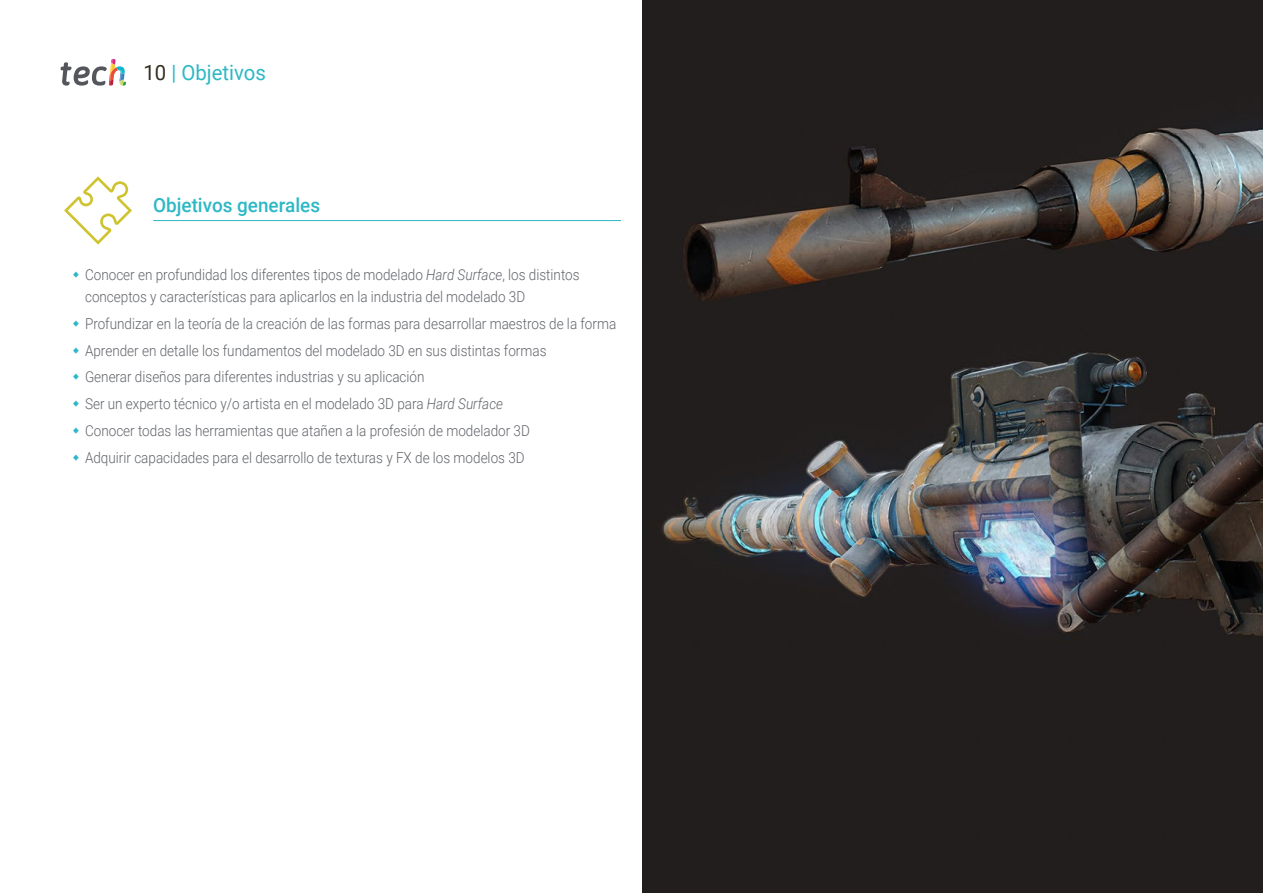
<style>
.page{position:relative;width:1263px;height:893px;background:#fff}
.page>*{position:absolute;margin:0;border:0;box-sizing:border-box;transform-origin:0 0}
.t1{font:21px "Roboto";color:#2db8c5}
.t2{font:500 19.5px "Roboto";color:#2db8c5}
.t3{font:300 15px/26.7px "Roboto";color:#61646a;scale:.9 1}
.s1{color:#312e20}
.s2{font-style:italic}
</style>
<div class="page">
<hr style="left:153px;top:220px;width:468px;height:1px;background:#2db8c5">
<svg style="left:64px;top:176px;width:68px;height:69px"></svg>
<svg style="left:61px;top:59px;width:65px;height:27px"></svg>
<img style="left:642px;top:0;width:621px;height:893px">
<h1 class="t1" style="left:144px;top:57px;width:124px"><span class="s1">10</span> | Objetivos</h1>
<h2 class="t2" style="left:153px;top:192px;width:169px">Objetivos generales</h2>
<p class="t3" style="left:85px;top:262px;width:551px;line-height:22.5px">Conocer en profundidad los diferentes tipos de modelado <span class="s2">Hard Surface</span>, los distintos conceptos y características para aplicarlos en la industria del modelado 3D</p>
<p class="t3" style="left:85px;top:310px;width:592px">Profundizar en la teoría de la creación de las formas para desarrollar maestros de la forma Aprender en detalle los fundamentos del modelado 3D en sus distintas formas<br>Generar diseños para diferentes industrias y su aplicación<br>Ser un experto técnico y/o artista en el modelado 3D para <span class="s2">Hard Surface<br></span>Conocer todas las herramientas que atañen a la profesión de modelador 3D<br>Adquirir capacidades para el desarrollo de texturas y FX de los modelos 3D</p>
</div>
